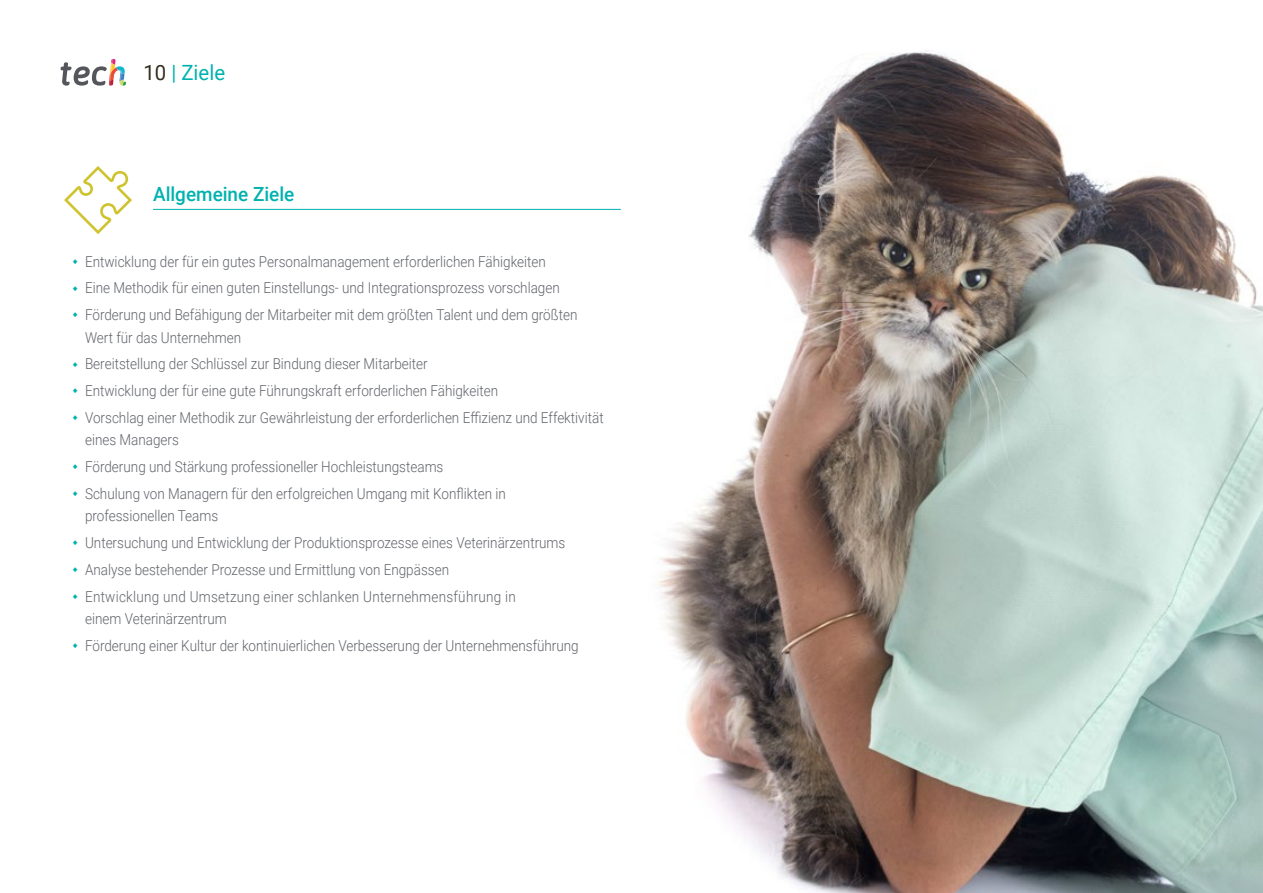
<style>
.page{position:relative;width:1263px;height:893px;background:#fff}
.page>*{position:absolute;margin:0;border:0;box-sizing:border-box;transform-origin:0 0}
.t1{font:21px "Roboto";color:#00b2af}
.t2{font:500 19.5px "Roboto";color:#00b2af}
.t3{font:300 15px/26.7px "Roboto";color:#61646a;scale:.9 1}
.s1{color:#312e20}
</style>
<div class="page">
<img style="left:658px;top:51px;width:605px;height:842px">
<hr style="left:153px;top:209px;width:468px;height:1px;background:#00b2af">
<svg style="left:64px;top:166px;width:68px;height:68px"></svg>
<svg style="left:61px;top:59px;width:65px;height:27px"></svg>
<h1 class="t1" style="left:144px;top:57px;width:83px"><span class="s1">10</span> | Ziele</h1>
<h2 class="t2" style="left:153px;top:180px;width:143px">Allgemeine Ziele</h2>
<p class="t3" style="left:85px;top:247px;width:549px">Entwicklung der für ein gutes Personalmanagement erforderlichen Fähigkeiten<br>Eine Methodik für einen guten Einstellungs- und Integrationsprozess vorschlagen<br>Förderung und Befähigung der Mitarbeiter mit dem größten Talent und dem größten</p>
<p class="t3" style="left:85px;top:323px;width:578px">Wert für das Unternehmen<br>Bereitstellung der Schlüssel zur Bindung dieser Mitarbeiter<br>Entwicklung der für eine gute Führungskraft erforderlichen Fähigkeiten<br>Vorschlag einer Methodik zur Gewährleistung der erforderlichen Effizienz und Effektivität</p>
<p class="t3" style="left:85px;top:426px;width:469px">eines Managers<br>Förderung und Stärkung professioneller Hochleistungsteams<br>Schulung von Managern für den erfolgreichen Umgang mit Konflikten in</p>
<p class="t3" style="left:85px;top:502px;width:535px">professionellen Teams<br>Untersuchung und Entwicklung der Produktionsprozesse eines Veterinärzentrums Analyse bestehender Prozesse und Ermittlung von Engpässen<br>Entwicklung und Umsetzung einer schlanken Unternehmensführung in</p>
<p class="t3" style="left:85px;top:605px;width:550px">einem Veterinärzentrum<br>Förderung einer Kultur der kontinuierlichen Verbesserung der Unternehmensführung</p>
</div>
